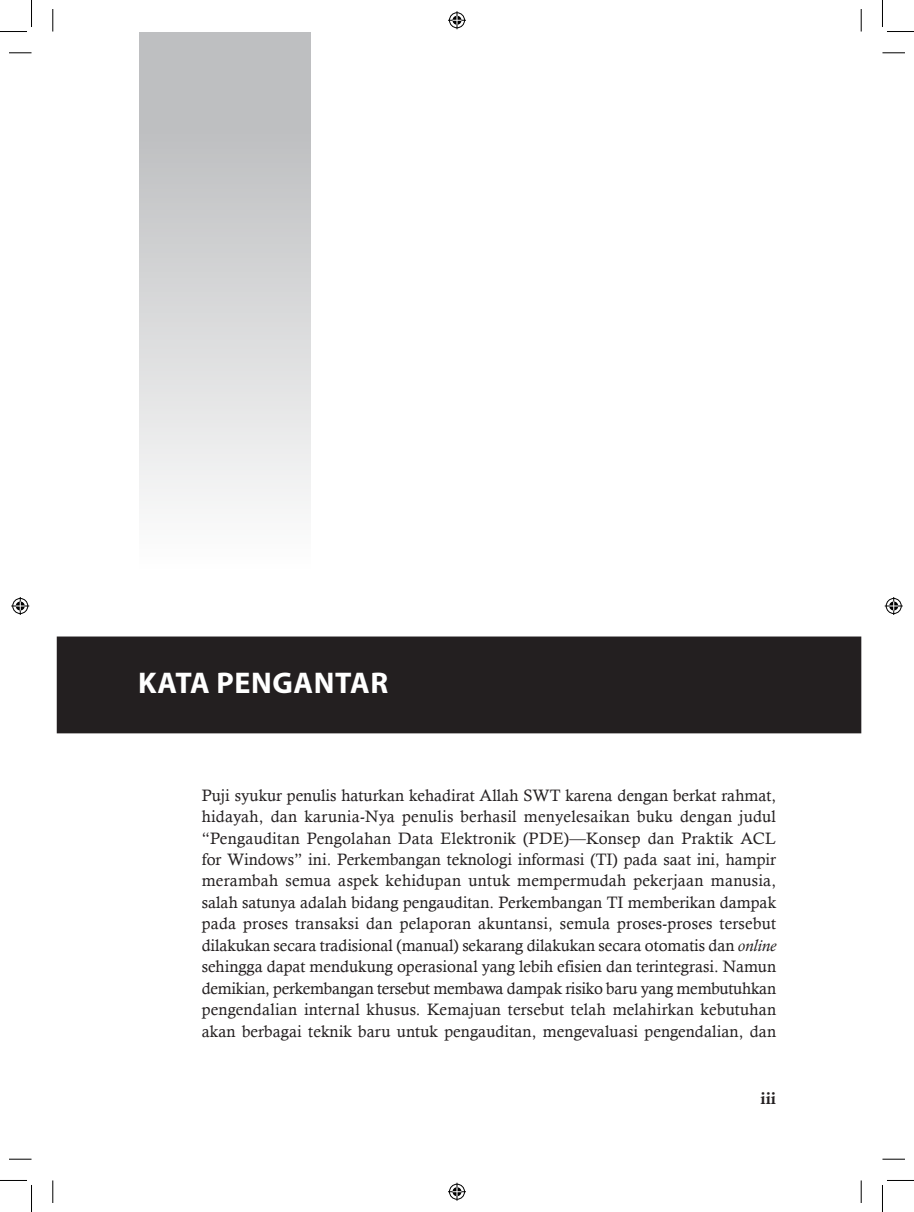
<style>
.page{position:relative;width:914px;height:1212px;background:#fff}
.page>*{position:absolute;margin:0;border:0;box-sizing:border-box;transform-origin:0 0}
.t1{font:700 30px "Myriad Pro";letter-spacing:.02em;color:#fff}
.t2{font:16.5px/21.5px "Calisto";letter-spacing:.005em;color:#231f20;text-align:justify}
.t3{font:16.5px "Calis MT Bol";color:#231f20}
.s1{font-style:italic}
</style>
<div class="page">
<div style="left:57px;top:637px;width:803px;height:95px;background:#231f20"></div>
<div style="left:57px;top:636px;width:804px;height:97px;border:1px solid #231f20"></div>
<svg style="left:139px;top:32px;width:171px;height:606px"></svg>
<svg style="left:9px;top:53px;width:23px;height:1px"></svg>
<svg style="left:882px;top:53px;width:22px;height:1px"></svg>
<svg style="left:9px;top:1158px;width:23px;height:1px"></svg>
<svg style="left:882px;top:1158px;width:22px;height:1px"></svg>
<svg style="left:53px;top:9px;width:1px;height:22px"></svg>
<svg style="left:53px;top:1180px;width:1px;height:22px"></svg>
<svg style="left:860px;top:9px;width:1px;height:22px"></svg>
<svg style="left:860px;top:1180px;width:1px;height:22px"></svg>
<svg style="left:0;top:0;width:32px;height:32px"></svg>
<svg style="left:0;top:1180px;width:32px;height:31px"></svg>
<svg style="left:882px;top:0;width:31px;height:32px"></svg>
<svg style="left:882px;top:1180px;width:31px;height:31px"></svg>
<svg style="left:448px;top:11px;width:18px;height:18px"></svg>
<svg style="left:448px;top:1182px;width:18px;height:18px"></svg>
<svg style="left:11px;top:597px;width:18px;height:18px"></svg>
<svg style="left:884px;top:597px;width:18px;height:18px"></svg>
<h1 class="t1" style="left:138px;top:663px;width:251px">KATA PENGANTAR</h1>
<p class="t2" style="left:202px;top:783px;width:576px">Puji syukur penulis haturkan kehadirat Allah SWT karena dengan berkat rahmat, hidayah, dan karunia-Nya penulis berhasil menyelesaikan buku dengan judul “Pengauditan Pengolahan Data Elektronik (PDE)—Konsep dan Praktik ACL for Windows” ini. Perkembangan teknologi informasi (TI) pada saat ini, hampir merambah semua aspek kehidupan untuk mempermudah pekerjaan manusia, salah satunya adalah bidang pengauditan. Perkembangan TI memberikan dampak pada proses transaksi dan pelaporan akuntansi, semula proses-proses tersebut dilakukan secara tradisional (manual) sekarang dilakukan secara otomatis dan <span class="s1">online </span>sehingga dapat mendukung operasional yang lebih efisien dan terintegrasi. Namun demikian, perkembangan tersebut membawa dampak risiko baru yang membutuhkan pengendalian internal khusus. Kemajuan tersebut telah melahirkan kebutuhan akan berbagai teknik baru untuk pengauditan, mengevaluasi pengendalian, dan</p>
<p class="t3" style="left:760px;top:1088px;width:17px">iii</p>
</div>
